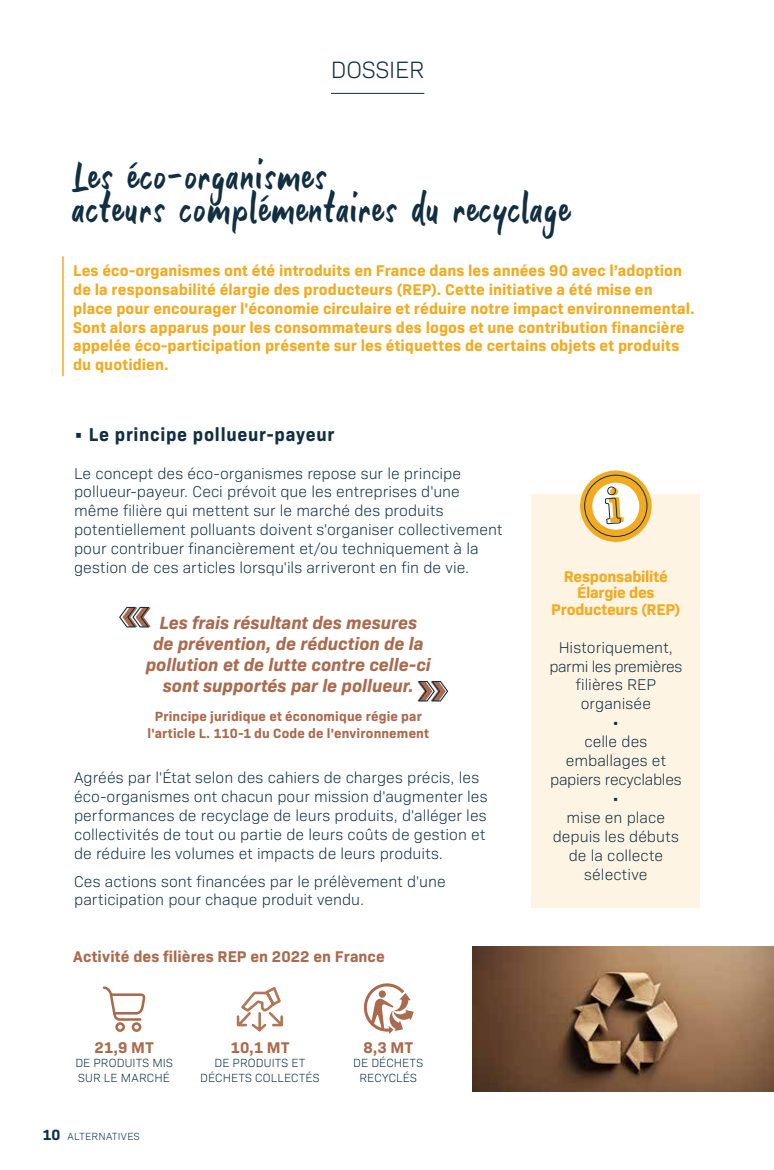
<style>
.page{position:relative;width:774px;height:1170px;background:#fff}
.page>*{position:absolute;margin:0;border:0;box-sizing:border-box;transform-origin:0 0}
.t1{font:44.1px/33px "Gultan Bonte";letter-spacing:.05em;color:#112f41;scale:.95 1}
.t2{font:300 24px "Bio Sans";color:#112f41}
.t3{font:700 18.9px "Bio Sans";letter-spacing:.04em;color:#112f41;scale:.95 1}
.t4{font:italic 700 18px/21px "Bio Sans";color:#aa6a4d;text-align:center}
.t5{font:300 15.75px/18.9px "Bio Sans";letter-spacing:.005em;color:#112f41}
.t6{font:700 15.75px/18.9px "Bio Sans";letter-spacing:.005em;color:#f2aa20}
.t7{font:700 15.75px "Bio Sans";letter-spacing:.01em;color:#aa6a4d}
.t8{font:700 15.75px/16.5px "Bio Sans";letter-spacing:-.015em;color:#f2aa20;text-align:center}
.t9{font:700 13.5px/16.5px "Bio Sans";letter-spacing:.01em;color:#aa6a4d;text-align:center}
.t10{font:300 12px/14.4px "Bio Sans";letter-spacing:.02em;color:#112f41;text-align:center}
.t11{font:300 10.5px "Bio Sans";letter-spacing:.035em;color:#112f41}
.s1{font-weight:700;font-size:15px}
</style>
<div class="page">
<hr style="left:773px;top:576px;width:1px;height:515px;background:#e7eaec">
<div style="left:532px;top:494px;width:168px;height:413px;background:#fef4e4"></div>
<hr style="left:331px;top:93px;width:93px;height:1px;background:#112f41">
<hr style="left:62px;top:256px;width:2px;height:120px;background:#f2aa20">
<svg style="left:773px;top:610px;width:1px;height:68px"></svg>
<svg style="left:773px;top:751px;width:1px;height:69px"></svg>
<svg style="left:773px;top:892px;width:1px;height:54px"></svg>
<svg style="left:119px;top:607px;width:32px;height:20px"></svg>
<svg style="left:417px;top:681px;width:31px;height:20px"></svg>
<svg style="left:580px;top:470px;width:72px;height:72px"></svg>
<div style="left:607px;top:486px;width:9px;height:9px;border:1px solid #112f41;border-radius:50%"></div>
<img style="left:472px;top:946px;width:302px;height:145px">
<svg style="left:103px;top:986px;width:43px;height:45px"></svg>
<svg style="left:236px;top:987px;width:47px;height:45px"></svg>
<svg style="left:364px;top:983px;width:50px;height:50px"></svg>
<div style="left:379px;top:990px;width:7px;height:7px;background:#aa6a4d;border-radius:50%"></div>
<h2 class="t2" style="left:331px;top:53px;width:95px">DOSSIER</h2>
<h1 class="t1" style="left:73px;top:162px;width:525px">Les éco-organismes<br>acteurs complémentaires du recyclage</h1>
<p class="t6" style="left:73px;top:259px;width:623px">Les éco-organismes ont été introduits en France dans les années 90 avec l’adoption de la responsabilité élargie des producteurs (REP). Cette initiative a été mise en place pour encourager l'économie circulaire et réduire notre impact environnemental.<br>Sont alors apparus pour les consommateurs des logos et une contribution financière appelée éco-participation présente sur les étiquettes de certains objets et produits du quotidien.</p>
<p class="t3" style="left:74px;top:419px;width:275px">• Le principe pollueur-payeur</p>
<p class="t5" style="left:74px;top:462px;width:430px">Le concept des éco-organismes repose sur le principe pollueur-payeur. Ceci prévoit que les entreprises d'une même filière qui mettent sur le marché des produits potentiellement polluants doivent s'organiser collectivement pour contribuer financièrement et/ou techniquement à la gestion de ces articles lorsqu'ils arriveront en fin de vie.</p>
<p class="t4" style="left:146px;top:610px;width:287px">Les frais résultant des mesures<br>de prévention, de réduction de la pollution et de lutte contre celle-ci sont supportés par le pollueur.</p>
<p class="t9" style="left:148px;top:707px;width:283px">Principe juridique et économique régie par l'article L. 110-1 du Code de l'environnement</p>
<p class="t5" style="left:74px;top:767px;width:415px">Agréés par l'État selon des cahiers de charges précis, les éco-organismes ont chacun pour mission d'augmenter les performances de recyclage de leurs produits, d'alléger les collectivités de tout ou partie de leurs coûts de gestion et de réduire les volumes et impacts de leurs produits.</p>
<p class="t5" style="left:74px;top:870px;width:373px">Ces actions sont financées par le prélèvement d'une participation pour chaque produit vendu.</p>
<p class="t7" style="left:73px;top:944px;width:313px">Activité des filières REP en 2022 en France</p>
<p class="t7" style="left:94px;top:1035px;width:61px">21,9 MT</p>
<p class="t10" style="left:75px;top:1054px;width:99px;text-align:left">DE PRODUITS MIS<br>SUR LE MARCHÉ</p>
<p class="t11" style="left:43px;top:1128px;width:99px"><span class="s1">10</span> ALTERNATIVES</p>
<p class="t7" style="left:230px;top:1035px;width:60px">10,1 MT</p>
<p class="t10" style="left:200px;top:1054px;width:121px">DE PRODUITS ET<br>DÉCHETS COLLECTÉS</p>
<p class="t7" style="left:363px;top:1035px;width:51px">8,3 MT</p>
<p class="t10" style="left:353px;top:1054px;width:71px">DE DÉCHETS<br>RECYCLÉS</p>
<p class="t8" style="left:551px;top:566px;width:131px">Responsabilité<br>Élargie des<br>Producteurs (REP)</p>
<p class="t5" style="left:549px;top:636px;width:134px;text-align:center">Historiquement, parmi les premières filières REP organisée<br>•<br>celle des emballages et papiers recyclables •<br>mise en place depuis les débuts de la collecte sélective</p>
</div>
